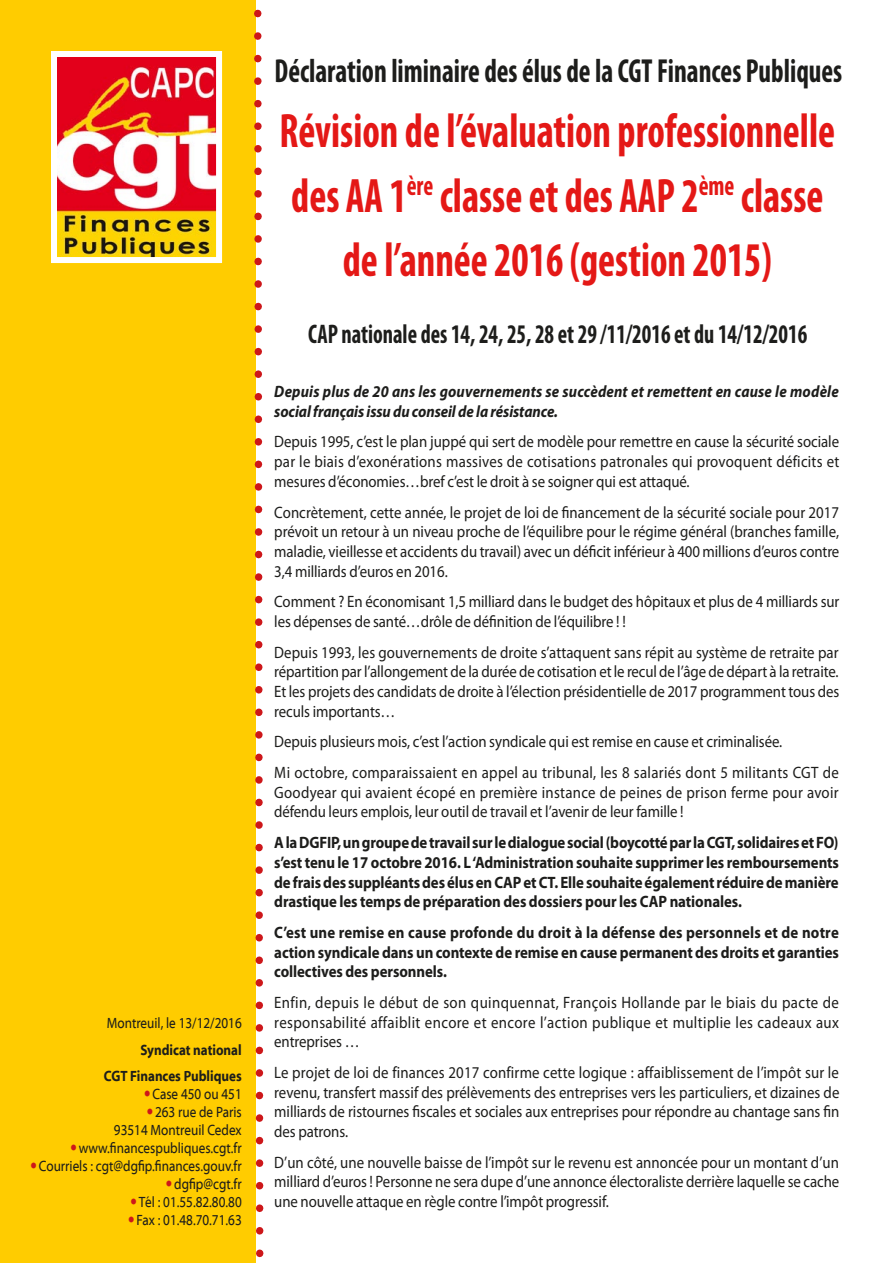
<style>
.page{position:relative;width:893px;height:1263px;background:#fff}
.page>*{position:absolute;margin:0;border:0;box-sizing:border-box;transform-origin:0 0}
.t1{font:700 condensed 48.6px/64.8px "Myriad Pro";color:#e41816;text-align:center;scale:.83 1}
.t2{font:700 condensed 33.45px "Myriad Pro";color:#1d1d1b;scale:.84 1}
.t3{font:700 condensed 27px "Myriad Pro";color:#1d1d1b;scale:.83 1}
.Corps_de_texte{font:16.5px/19.8px "Myriad Pro";letter-spacing:-.005em;color:#1d1d1b;text-align:justify;scale:.9 1}
.Corps_de_texte-2{font:700 16.5px/19.8px "Myriad Pro";letter-spacing:-.005em;color:#1d1d1b;text-align:justify;scale:.9 1}
.Default{font:16.5px/19.8px "Myriad Pro";letter-spacing:-.005em;color:#1d1d1b;text-align:justify;scale:.9 1}
.Corps_de_texte-3{font:italic 700 16.5px/19.8px "Myriad Pro";letter-spacing:.01em;color:#1d1d1b;scale:.9 1}
.t4{font:15px "Myriad Web Pro";color:#1d1d1b;scale:.85 1}
.t5{font:700 15px "Myriad Web Pro";color:#1d1d1b;scale:.85 1}
</style>
<div class="page">
<div style="left:0;top:0;width:255px;height:1263px;background:#fc0"></div>
<svg style="left:254px;top:0;width:10px;height:1263px"></svg>
<img style="left:58px;top:58px;width:157px;height:198px">
<div style="left:51px;top:51px;width:171px;height:212px;border:6px solid #fff"></div>
<p class="t4" style="left:107px;top:1015px;width:160px">Montreuil, le 13/12/2016</p>
<p class="t5" style="left:140px;top:1042px;width:121px">Syndicat national</p>
<p class="t5" style="left:104px;top:1068px;width:164px">CGT Finances Publiques</p>
<p class="t4" style="left:152px;top:1086px;width:107px">Case 450 ou 451</p>
<p class="t4" style="left:155px;top:1104px;width:103px">263 rue de Paris</p>
<p class="t4" style="left:114px;top:1122px;width:152px">93514 Montreuil Cedex</p>
<p class="t4" style="left:79px;top:1140px;width:193px">www.financespubliques.cgt.fr</p>
<p class="t4" style="left:39px;top:1158px;width:240px">Courriels : cgt@dgfip.finances.gouv.fr</p>
<p class="t4" style="left:174px;top:1176px;width:81px">dgfip@cgt.fr</p>
<p class="t4" style="left:139px;top:1194px;width:123px">Tél : 01.55.82.80.80</p>
<p class="t4" style="left:137px;top:1212px;width:125px">Fax : 01.48.70.71.63</p>
<p class="t2" style="left:275px;top:50px;width:677px">Déclaration liminaire des élus de la CGT Finances Publiques</p>
<p class="t1" style="left:280px;top:97px;width:671px">Révision de l’évaluation professionnelle des AA 1<sup>ère</sup> classe et des AAP 2<sup>ème</sup> classe de l’année 2016 (gestion 2015)</p>
<p class="t3" style="left:308px;top:317px;width:603px">CAP nationale des 14, 24, 25, 28 et 29 /11/2016 et du 14/12/2016</p>
<p class="Corps_de_texte-3" style="left:274px;top:381px;width:629px">Depuis plus de 20 ans les gouvernements se succèdent et remettent en cause le modèle social français issu du conseil de la résistance.</p>
<p class="Corps_de_texte" style="left:274px;top:432px;width:629px">Depuis 1995, c’est le plan juppé qui sert de modèle pour remettre en cause la sécurité sociale par le biais d’exonérations massives de cotisations patronales qui provoquent déficits et mesures d’économies…bref c’est le droit à se soigner qui est attaqué.</p>
<p class="Corps_de_texte" style="left:274px;top:502px;width:629px">Concrètement, cette année, le projet de loi de financement de la sécurité sociale pour 2017 prévoit un retour à un niveau proche de l’équilibre pour le régime général (branches famille, maladie, vieillesse et accidents du travail) avec un déficit inférieur à 400 millions d’euros contre 3,4 milliards d’euros en 2016.</p>
<p class="Corps_de_texte" style="left:274px;top:592px;width:629px">Comment ? En économisant 1,5 milliard dans le budget des hôpitaux et plus de 4 milliards sur les dépenses de santé…drôle de définition de l’équilibre ! !</p>
<p class="Corps_de_texte" style="left:274px;top:642px;width:629px">Depuis 1993, les gouvernements de droite s’attaquent sans répit au système de retraite par répartition par l’allongement de la durée de cotisation et le recul de l’âge de départ à la retraite.<br>Et les projets des candidats de droite à l’élection présidentielle de 2017 programment tous des reculs importants…</p>
<p class="Corps_de_texte" style="left:274px;top:732px;width:566px">Depuis plusieurs mois, c’est l’action syndicale qui est remise en cause et criminalisée.</p>
<p class="Corps_de_texte" style="left:274px;top:762px;width:629px">Mi octobre, comparaissaient en appel au tribunal, les 8 salariés dont 5 militants CGT de Goodyear qui avaient écopé en première instance de peines de prison ferme pour avoir défendu leurs emplois, leur outil de travail et l’avenir de leur famille !</p>
<p class="Corps_de_texte-2" style="left:274px;top:832px;width:629px">A la DGFIP, un groupe de travail sur le dialogue social (boycotté par la CGT, solidaires et FO) s’est tenu le 17 octobre 2016. L ‘Administration souhaite supprimer les remboursements de frais des suppléants des élus en CAP et CT. Elle souhaite également réduire de manière drastique les temps de préparation des dossiers pour les CAP nationales.</p>
<p class="Corps_de_texte-2" style="left:274px;top:922px;width:629px">C’est une remise en cause profonde du droit à la défense des personnels et de notre action syndicale dans un contexte de remise en cause permanent des droits et garanties collectives des personnels.</p>
<p class="Corps_de_texte" style="left:274px;top:992px;width:629px">Enfin, depuis le début de son quinquennat, François Hollande par le biais du pacte de responsabilité affaiblit encore et encore l’action publique et multiplie les cadeaux aux entreprises …</p>
<p class="Corps_de_texte" style="left:274px;top:1062px;width:629px">Le projet de loi de finances 2017 confirme cette logique : affaiblissement de l’impôt sur le revenu, transfert massif des prélèvements des entreprises vers les particuliers, et dizaines de milliards de ristournes fiscales et sociales aux entreprises pour répondre au chantage sans fin des patrons.</p>
<p class="Default" style="left:274px;top:1152px;width:629px">D’un côté, une nouvelle baisse de l’impôt sur le revenu est annoncée pour un montant d’un milliard d’euros ! Personne ne sera dupe d’une annonce électoraliste derrière laquelle se cache une nouvelle attaque en règle contre l’impôt progressif.</p>
</div>
